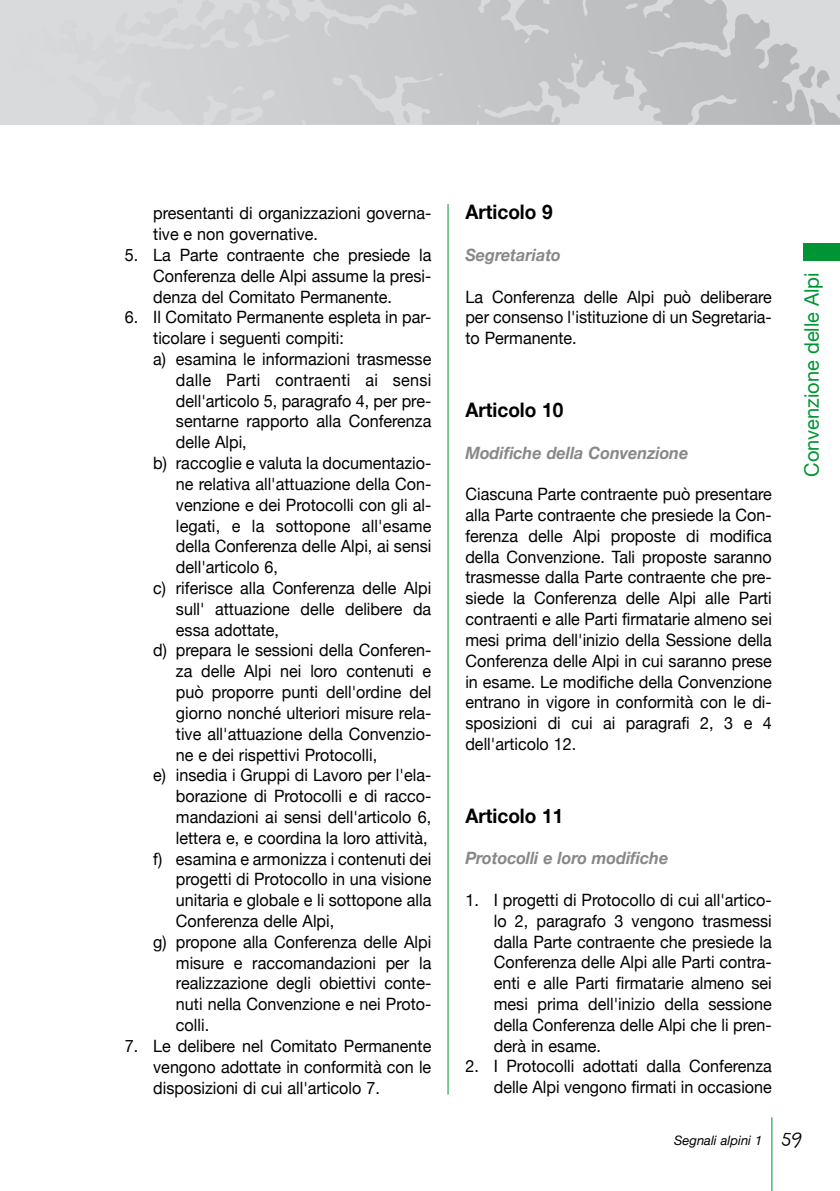
<style>
.page{position:relative;width:840px;height:1191px;background:#fff}
.page>*{position:absolute;margin:0;border:0;box-sizing:border-box;transform-origin:0 0}
.t1{font:700 20px "Helvetica Neue";color:#000;scale:.95 1}
.t2{font:20px "Helvetica Neue";color:#009534}
.t3{font:17px/20.8px "Helvetica Neue";color:#000;text-align:justify;scale:.95 1}
.t4{font:italic 700 17px "Helvetica Neue";color:#87888a;scale:.95 1}
.t5{font:italic 13px "Helvetica Neue";color:#000}
.s1{font-family:"Friday";font-style:normal;font-size:22px}
</style>
<div class="page">
<svg style="left:0;top:0;width:839px;height:125px;background:#cccdcf"></svg>
<svg style="left:320px;top:0;width:396px;height:36px;background:#c4c5c6"></svg>
<hr style="left:771px;top:1117px;width:1px;height:74px;background:#009534">
<hr style="left:447px;top:204px;width:1px;height:890px;background:#009534">
<div style="left:802px;top:244px;width:37px;height:17px;background:#009534"></div>
<p class="t3" style="left:153px;top:203px;width:294px">presentanti di organizzazioni governa&shy;tive e non governative.</p>
<p class="t3" style="left:153px;top:244px;width:294px;text-indent:-28px">5. La Parte contraente che presiede la Conferenza delle Alpi assume la presi&shy;denza del Comitato Permanente.</p>
<p class="t3" style="left:125px;top:307px;width:324px">6. Il Comitato Permanente espleta in par-</p>
<p class="t3" style="left:153px;top:327px;width:202px">ticolare i seguenti compiti:</p>
<p class="t3" style="left:153px;top:348px;width:294px">a) esamina le informazioni trasmesse</p>
<p class="t3" style="left:176px;top:369px;width:270px">dalle Parti contraenti ai sensi</p>
<p class="t3" style="left:176px;top:390px;width:270px">dell'articolo 5, paragrafo 4, per pre-</p>
<p class="t3" style="left:176px;top:411px;width:270px">sentarne rapporto alla Conferenza</p>
<p class="t3" style="left:176px;top:431px;width:76px">delle Alpi,</p>
<p class="t3" style="left:153px;top:452px;width:294px">b) raccoglie e valuta la documentazio-</p>
<p class="t3" style="left:176px;top:473px;width:270px">ne relativa all'attuazione della Con-</p>
<p class="t3" style="left:176px;top:494px;width:270px">venzione e dei Protocolli con gli al-</p>
<p class="t3" style="left:176px;top:515px;width:270px">legati, e la sottopone all'esame</p>
<p class="t3" style="left:176px;top:535px;width:270px">della Conferenza delle Alpi, ai sensi</p>
<p class="t3" style="left:176px;top:556px;width:109px">dell'articolo 6,</p>
<p class="t3" style="left:153px;top:577px;width:294px">c) riferisce alla Conferenza delle Alpi</p>
<p class="t3" style="left:176px;top:598px;width:270px">sull' attuazione delle delibere da</p>
<p class="t3" style="left:176px;top:619px;width:110px">essa adottate,</p>
<p class="t3" style="left:153px;top:640px;width:294px">d) prepara le sessioni della Conferen-</p>
<p class="t3" style="left:176px;top:660px;width:270px">za delle Alpi nei loro contenuti e</p>
<p class="t3" style="left:176px;top:681px;width:270px">può proporre punti dell'ordine del</p>
<p class="t3" style="left:176px;top:702px;width:270px">giorno nonché ulteriori misure rela-</p>
<p class="t3" style="left:176px;top:723px;width:270px">tive all'attuazione della Convenzio-</p>
<p class="t3" style="left:176px;top:744px;width:213px">ne e dei rispettivi Protocolli,</p>
<p class="t3" style="left:153px;top:764px;width:294px">e) insedia i Gruppi di Lavoro per l'ela-</p>
<p class="t3" style="left:176px;top:785px;width:270px">borazione di Protocolli e di racco-</p>
<p class="t3" style="left:176px;top:806px;width:270px">mandazioni ai sensi dell'articolo 6,</p>
<p class="t3" style="left:176px;top:827px;width:266px">lettera e, e coordina la loro attività,</p>
<p class="t3" style="left:153px;top:848px;width:294px">f) esamina e armonizza i contenuti dei</p>
<p class="t3" style="left:176px;top:868px;width:270px">progetti di Protocollo in una visione</p>
<p class="t3" style="left:176px;top:889px;width:270px">unitaria e globale e li sottopone alla</p>
<p class="t3" style="left:176px;top:910px;width:168px">Conferenza delle Alpi,</p>
<p class="t3" style="left:153px;top:931px;width:294px">g) propone alla Conferenza delle Alpi</p>
<p class="t3" style="left:176px;top:952px;width:270px">misure e raccomandazioni per la</p>
<p class="t3" style="left:176px;top:972px;width:270px">realizzazione degli obiettivi conte-</p>
<p class="t3" style="left:176px;top:993px;width:270px">nuti nella Convenzione e nei Proto-</p>
<p class="t3" style="left:176px;top:1014px;width:36px">colli.</p>
<p class="t3" style="left:153px;top:1035px;width:294px;text-indent:-28px">7. Le delibere nel Comitato Permanente vengono adottate in conformità con le disposizioni di cui all'articolo 7.</p>
<p class="t1" style="left:465px;top:200px;width:93px">Articolo 9</p>
<p class="t4" style="left:465px;top:244px;width:102px">Segretariato</p>
<p class="t3" style="left:465px;top:286px;width:324px">La Conferenza delle Alpi può deliberare per consenso l'istituzione di un Segretaria&shy;to Permanente.</p>
<p class="t1" style="left:465px;top:397px;width:105px">Articolo 10</p>
<p class="t4" style="left:465px;top:442px;width:236px">Modifiche della Convenzione</p>
<p class="t3" style="left:465px;top:483px;width:324px">Ciascuna Parte contraente può presentare alla Parte contraente che presiede la Con&shy;ferenza delle Alpi proposte di modifica della Convenzione. Tali proposte saranno trasmesse dalla Parte contraente che pre&shy;siede la Conferenza delle Alpi alle Parti contraenti e alle Parti firmatarie almeno sei mesi prima dell'inizio della Sessione della Conferenza delle Alpi in cui saranno prese in esame. Le modifiche della Convenzione entrano in vigore in conformità con le di&shy;sposizioni di cui ai paragrafi 2, 3 e 4 dell'articolo 12.</p>
<p class="t1" style="left:465px;top:803px;width:105px">Articolo 11</p>
<p class="t4" style="left:465px;top:847px;width:215px">Protocolli e loro modifiche</p>
<p class="t3" style="left:493px;top:889px;width:294px;text-indent:-28px">1. I progetti di Protocollo di cui all'artico&shy;lo 2, paragrafo 3 vengono trasmessi dalla Parte contraente che presiede la Conferenza delle Alpi alle Parti contra&shy;enti e alle Parti firmatarie almeno sei mesi prima dell'inizio della sessione della Conferenza delle Alpi che li pren&shy;derà in esame.</p>
<p class="t3" style="left:465px;top:1055px;width:324px;text-align:right">2. I Protocolli adottati dalla Conferenza delle Alpi vengono firmati in occasione</p>
<p class="t2" style="left:799px;top:477px;width:206px;rotate:-90deg">Convenzione delle Alpi</p>
<p class="t5" style="left:673px;top:1132px;width:129px">Segnali alpini 1 <span class="s1">59</span></p>
</div>
